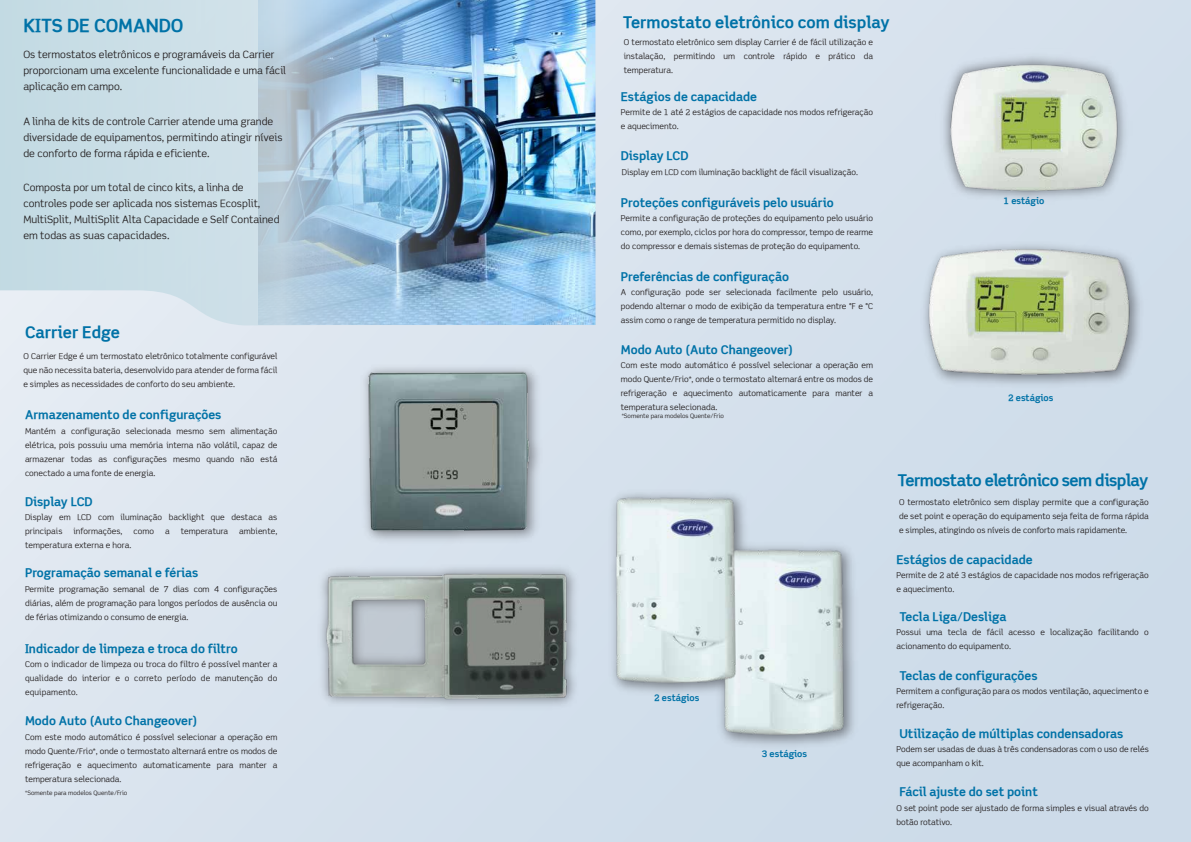
<style>
.page{position:relative;width:1191px;height:842px;background:#d5e1ec}
.page>*{position:absolute;margin:0;border:0;box-sizing:border-box;transform-origin:0 0}
.t1{font:700 18px "Scene Alt";color:#0072a7}
.t2{font:700 16px "Scene Alt";color:#0072a7}
.t3{font:700 16px "Scene Alt";letter-spacing:-.03em;color:#0072a7}
.t4{font:700 12px "Scene Alt";color:#0072a7}
.t5{font:10px/16px "Scene Alt";color:#231f20}
.t6{font:700 9px "Scene Alt";color:#0072a7}
.t7{font:8px/14px "Scene Alt";color:#231f20;text-align:justify}
.t8{font:6px "Scene Alt";color:#231f20}
</style>
<div class="page">
<img style="left:321px;top:568px;width:255px;height:138px">
<img style="left:326px;top:573px;width:244px;height:129px">
<svg style="left:328px;top:577px;width:116px;height:119px;background:#b5bebd"></svg>
<svg style="left:444px;top:575px;width:121px;height:123px;background:#636c67"></svg>
<svg style="left:0;top:0;width:232px;height:325px;fill:#cadee6"></svg>
<img style="left:258px;top:0;width:337px;height:325px">
<img style="left:922px;top:242px;width:224px;height:141px">
<img style="left:370px;top:368px;width:169px;height:172px">
<img style="left:365px;top:370px;width:166px;height:164px">
<img style="left:717px;top:545px;width:133px;height:195px">
<img style="left:610px;top:492px;width:133px;height:196px">
<img style="left:947px;top:60px;width:174px;height:134px">
<h1 class="t1" style="left:23px;top:14px;width:162px">KITS DE COMANDO</h1>
<p class="t5" style="left:23px;top:46px;width:264px">Os termostatos eletrônicos e programáveis da Carrier proporcionam uma excelente funcionalidade e uma fácil aplicação em campo.</p>
<p class="t5" style="left:23px;top:113px;width:261px">A linha de kits de controle Carrier atende uma grande diversidade de equipamentos, permitindo atingir níveis de conforto de forma rápida e eficiente.</p>
<p class="t5" style="left:23px;top:179px;width:258px">Composta por um total de cinco kits, a linha de controles pode ser aplicada nos sistemas Ecosplit, MultiSplit, MultiSplit Alta Capacidade e Self Contained em todas as suas capacidades.</p>
<h2 class="t2" style="left:25px;top:322px;width:96px">Carrier Edge</h2>
<p class="t7" style="left:23px;top:349px;width:255px">O Carrier Edge é um termostato eletrônico totalmente configurável que não necessita bateria, desenvolvido para atender de forma fácil e simples as necessidades de conforto do seu ambiente.</p>
<h3 class="t4" style="left:25px;top:408px;width:198px">Armazenamento de configurações</h3>
<p class="t7" style="left:25px;top:424px;width:254px">Mantém a configuração selecionada mesmo sem alimentação elétrica, pois possuiu uma memória interna não volátil, capaz de armazenar todas as configurações mesmo quando não está conectado a uma fonte de energia.</p>
<h3 class="t4" style="left:25px;top:494px;width:69px">Display LCD</h3>
<p class="t7" style="left:25px;top:510px;width:254px">Display em LCD com iluminação backlight que destaca as principais</p>
<p class="t7" style="left:73px;top:524px;width:51px">informações,</p>
<p class="t7" style="left:134px;top:524px;width:22px">como</p>
<p class="t7" style="left:165px;top:524px;width:6px">a</p>
<p class="t7" style="left:181px;top:524px;width:49px">temperatura</p>
<p class="t7" style="left:239px;top:524px;width:40px">ambiente,</p>
<p class="t7" style="left:25px;top:538px;width:108px">temperatura externa e hora.</p>
<h3 class="t4" style="left:25px;top:565px;width:175px">Programação semanal e férias</h3>
<p class="t7" style="left:25px;top:582px;width:254px">Permite programação semanal de 7 dias com 4 configurações diárias, além de programação para longos períodos de ausência ou de férias otimizando o consumo de energia.</p>
<h3 class="t4" style="left:25px;top:641px;width:214px">Indicador de limpeza e troca do filtro</h3>
<p class="t7" style="left:25px;top:657px;width:254px">Com o indicador de limpeza ou troca do filtro é possível manter a qualidade do interior e o correto período de manutenção do equipamento.</p>
<h3 class="t4" style="left:25px;top:714px;width:174px">Modo Auto (Auto Changeover)</h3>
<p class="t7" style="left:25px;top:730px;width:254px">Com este modo automático é possível selecionar a operação em modo Quente/Frio*, onde o termostato alternará entre os modos de refrigeração e aquecimento automaticamente para manter a temperatura selecionada.</p>
<p class="t8" style="left:25px;top:789px;width:104px">*Somente para modelos Quente/Frio</p>
<h2 class="t2" style="left:623px;top:12px;width:268px">Termostato eletrônico com display</h2>
<p class="t7" style="left:624px;top:35px;width:251px">O termostato eletrônico sem display Carrier é de fácil utilização e instalação, permitindo um controle rápido e prático da temperatura.</p>
<h3 class="t4" style="left:621px;top:89px;width:138px">Estágios de capacidade</h3>
<p class="t7" style="left:621px;top:105px;width:254px">Permite de 1 até 2 estágios de capacidade nos modos refrigeração e aquecimento.</p>
<h3 class="t4" style="left:621px;top:149px;width:69px">Display LCD</h3>
<p class="t7" style="left:622px;top:165px;width:238px">Display em LCD com iluminação backlight de fácil visualização.</p>
<h3 class="t4" style="left:621px;top:195px;width:214px">Proteções configuráveis pelo usuário</h3>
<p class="t7" style="left:621px;top:211px;width:254px">Permite a configuração de proteções do equipamento pelo usuário como, por exemplo, ciclos por hora do compressor, tempo de rearme do compressor e demais sistemas de proteção do equipamento.</p>
<h3 class="t4" style="left:621px;top:269px;width:170px">Preferências de configuração</h3>
<p class="t7" style="left:621px;top:285px;width:254px">A configuração pode ser selecionada facilmente pelo usuário, podendo alternar o modo de exibição da temperatura entre °F e °C assim como o range de temperatura permitido no display.</p>
<h3 class="t4" style="left:621px;top:342px;width:174px">Modo Auto (Auto Changeover)</h3>
<p class="t7" style="left:621px;top:358px;width:254px">Com este modo automático é possível selecionar a operação em modo Quente/Frio*, onde o termostato alternará entre os modos de refrigeração e aquecimento automaticamente para manter a temperatura selecionada.</p>
<p class="t8" style="left:622px;top:412px;width:104px">*Somente para modelos Quente/Frio</p>
<p class="t6" style="left:654px;top:692px;width:47px">2 estágios</p>
<p class="t6" style="left:762px;top:748px;width:47px">3 estágios</p>
<p class="t6" style="left:1003px;top:195px;width:42px">1 estágio</p>
<p class="t6" style="left:1008px;top:393px;width:47px">2 estágios</p>
<h2 class="t3" style="left:897px;top:470px;width:252px">Termostato eletrônico sem display</h2>
<p class="t7" style="left:899px;top:495px;width:251px">O termostato eletrônico sem display permite que a configuração de set point e operação do equipamento seja feita de forma rápida e simples, atingindo os níveis de conforto mais rapidamente.</p>
<h3 class="t4" style="left:896px;top:552px;width:138px">Estágios de capacidade</h3>
<p class="t7" style="left:896px;top:568px;width:254px">Permite de 2 até 3 estágios de capacidade nos modos refrigeração e aquecimento.</p>
<h3 class="t4" style="left:899px;top:609px;width:109px">Tecla Liga/Desliga</h3>
<p class="t7" style="left:896px;top:625px;width:254px">Possui uma tecla de fácil acesso e localização facilitando o acionamento do equipamento.</p>
<h3 class="t4" style="left:899px;top:668px;width:140px">Teclas de configurações</h3>
<p class="t7" style="left:896px;top:684px;width:254px">Permitem a configuração para os modos ventilação, aquecimento e refrigeração.</p>
<h3 class="t4" style="left:899px;top:726px;width:225px">Utilização de múltiplas condensadoras</h3>
<p class="t7" style="left:896px;top:742px;width:254px">Podem ser usadas de duas à três condensadoras com o uso de relés que acompanham o kit.</p>
<h3 class="t4" style="left:899px;top:784px;width:140px">Fácil ajuste do set point</h3>
<p class="t7" style="left:896px;top:800px;width:254px">O set point pode ser ajustado de forma simples e visual através do botão rotativo.</p>
</div>
